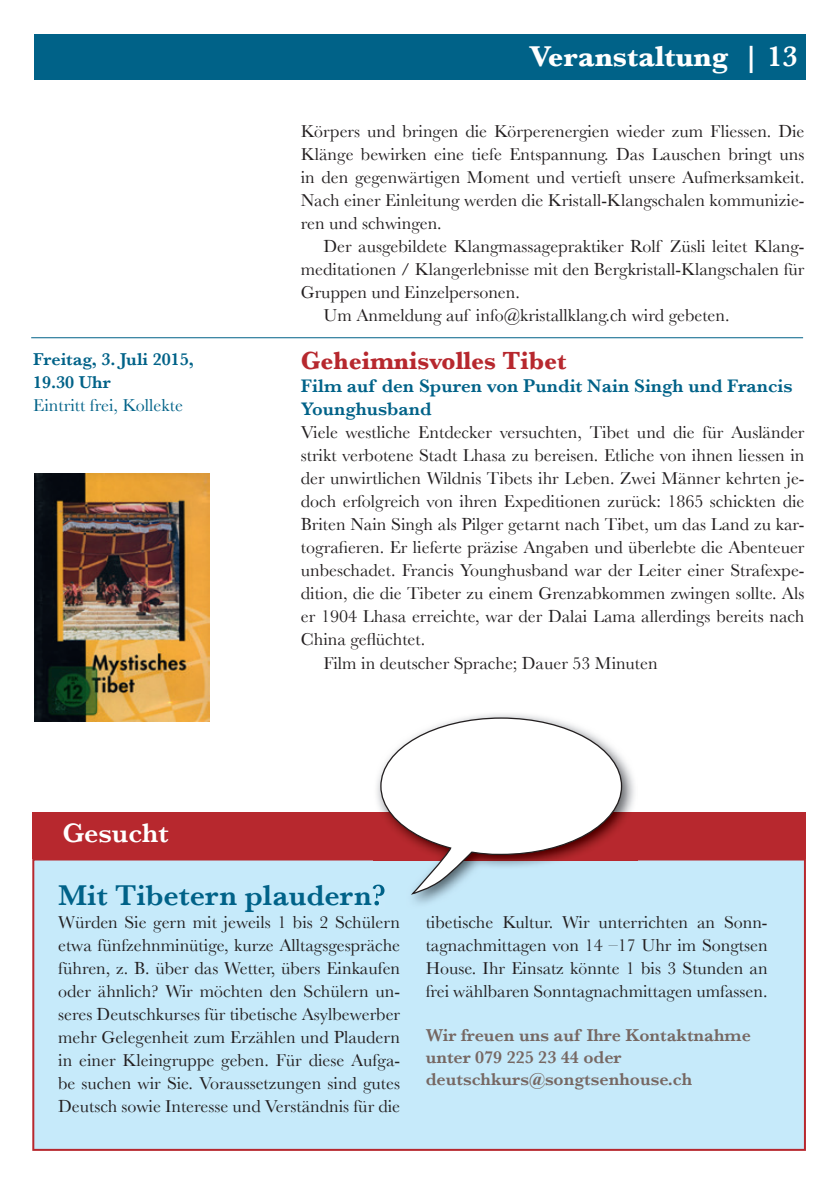
<style>
.page{position:relative;width:840px;height:1191px;background:#fff}
.page>*{position:absolute;margin:0;border:0;box-sizing:border-box;transform-origin:0 0}
.t1{font:600 30px "Baskerville";color:#006288}
.t2{font:700 30px "Baskerville";color:#fff}
.t3{font:600 28px "Baskerville";color:#fff}
.t4{font:700 26px "Baskerville";color:#b7282e;scale:.96 1}
.t5{font:600 19px/23px "Baskerville";color:#006288}
.t6{font:18px/23px "Baskerville";color:#231f20;text-align:justify}
.t7{font:600 18px/22px "Baskerville";color:#766762}
.t8{font:600 18px/23px "Baskerville";color:#006288}
.t9{font:18px "Baskerville";color:#006288}
.s1{font-weight:600}
</style>
<div class="page">
<div style="left:34px;top:34px;width:771px;height:45px;background:#006288"></div>
<img style="left:34px;top:473px;width:176px;height:248px">
<div style="left:32px;top:858px;width:773px;height:292px;background:#c6eafa"></div>
<div style="left:33px;top:812px;width:772px;height:46px;background:#b7282e"></div>
<img style="left:373px;top:714px;width:263px;height:194px">
<img style="left:373px;top:884px;width:11px;height:24px">
<svg style="left:379px;top:717px;width:243px;height:178px"></svg>
<hr style="left:31px;top:337px;width:771px;height:1px;background:#006288">
<p class="t8" style="left:33px;top:348px;width:162px">Freitag, 3. Juli 2015,<br>19.30 Uhr</p>
<p class="t9" style="left:33px;top:395px;width:151px">Eintritt frei, Kollekte</p>
<h2 class="t3" style="left:62px;top:816px;width:108px">Gesucht</h2>
<h1 class="t2" style="left:529px;top:38px;width:269px">Veranstaltung <span class="s1">| 13</span></h1>
<p class="t6" style="left:300px;top:119px;width:505px">Körpers und bringen die Körperenergien wieder zum Fliessen. Die Klänge bewirken eine tiefe Entspannung. Das Lauschen bringt uns in den gegenwärtigen Moment und vertieft unsere Aufmerksamkeit.<br>Nach einer Einleitung werden die Kristall-Klangschalen kommunizie&shy;ren und schwingen.</p>
<p class="t6" style="left:323px;top:234px;width:482px">Der ausgebildete Klangmassagepraktiker Rolf Züsli leitet Klang-</p>
<p class="t6" style="left:300px;top:257px;width:505px">meditationen / Klangerlebnisse mit den Bergkristall-Klangschalen für</p>
<p class="t6" style="left:300px;top:280px;width:220px">Gruppen und Einzelpersonen.</p>
<p class="t6" style="left:323px;top:303px;width:407px">Um Anmeldung auf info@kristallklang.ch wird gebeten.</p>
<h3 class="t4" style="left:300px;top:345px;width:278px">Geheimnisvolles Tibet</h3>
<p class="t5" style="left:300px;top:374px;width:493px">Film auf den Spuren von Pundit Nain Singh und Francis<br>Younghusband</p>
<p class="t6" style="left:300px;top:421px;width:505px">Viele westliche Entdecker versuchten, Tibet und die für Ausländer</p>
<p class="t6" style="left:300px;top:444px;width:505px">strikt verbotene Stadt Lhasa zu bereisen. Etliche von ihnen liessen in</p>
<p class="t6" style="left:300px;top:467px;width:505px">der unwirtlichen Wildnis Tibets ihr Leben. Zwei Männer kehrten je-</p>
<p class="t6" style="left:300px;top:490px;width:505px">doch erfolgreich von ihren Expeditionen zurück: 1865 schickten die</p>
<p class="t6" style="left:300px;top:513px;width:505px">Briten Nain Singh als Pilger getarnt nach Tibet, um das Land zu kar-</p>
<p class="t6" style="left:300px;top:536px;width:505px">tografieren. Er lieferte präzise Angaben und überlebte die Abenteuer</p>
<p class="t6" style="left:300px;top:559px;width:505px">unbeschadet. Francis Younghusband war der Leiter einer Strafexpe-</p>
<p class="t6" style="left:300px;top:582px;width:505px">dition, die die Tibeter zu einem Grenzabkommen zwingen sollte. Als</p>
<p class="t6" style="left:300px;top:605px;width:505px">er 1904 Lhasa erreichte, war der Dalai Lama allerdings bereits nach</p>
<p class="t6" style="left:300px;top:628px;width:126px">China geflüchtet.</p>
<p class="t6" style="left:323px;top:651px;width:335px">Film in deutscher Sprache; Dauer 53 Minuten</p>
<h1 class="t1" style="left:58px;top:877px;width:328px">Mit Tibetern plaudern?</h1>
<p class="t6" style="left:58px;top:910px;width:343px">Würden Sie gern mit jeweils 1 bis 2 Schülern etwa fünfzehnminütige, kurze Alltagsgespräche führen, z. B. über das Wetter, übers Einkaufen oder ähnlich? Wir möchten den Schülern un&shy;seres Deutschkurses für tibetische Asylbewerber mehr Gelegenheit zum Erzählen und Plaudern in einer Kleingruppe geben. Für diese Aufga&shy;be suchen wir Sie. Voraussetzungen sind gutes Deutsch sowie Interesse und Verständnis für die</p>
<p class="t6" style="left:425px;top:910px;width:343px">tibetische Kultur. Wir unterrichten an Sonn&shy;tagnachmittagen von 14 –17 Uhr im Songtsen House. Ihr Einsatz könnte 1 bis 3 Stunden an frei wählbaren Sonntagnachmittagen umfassen.</p>
<p class="t7" style="left:425px;top:1024px;width:326px">Wir freuen uns auf Ihre Kontaktnahme unter 079 225 23 44 oder deutschkurs@songtsenhouse.ch</p>
</div>
